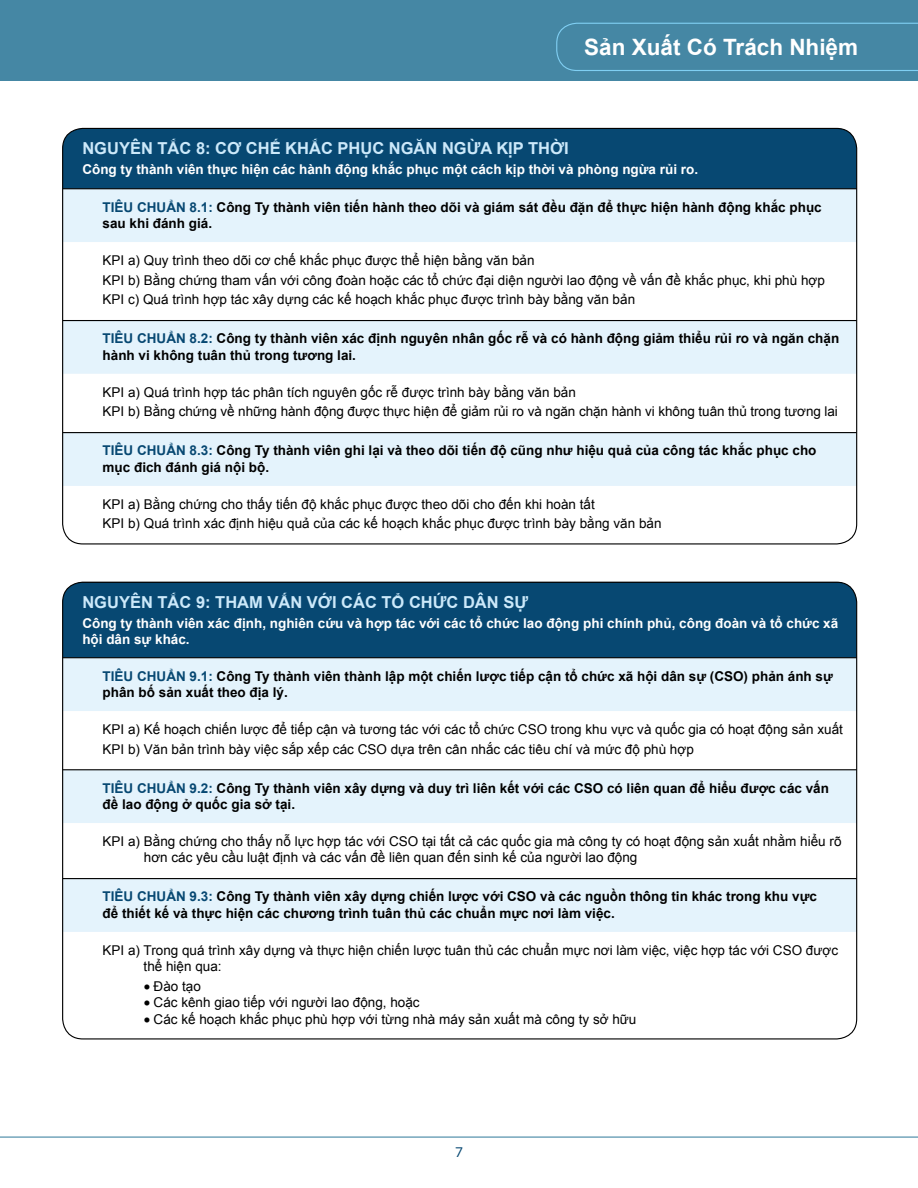
<style>
.page{position:relative;width:918px;height:1188px;background:#fff}
.page>*{position:absolute;margin:0;border:0;box-sizing:border-box;transform-origin:0 0}
.t1{font:700 22.5px "Arial";color:#fff}
.t2{font:700 16.5px "Arial";color:#cce9fa}
.t3{font:13.5px/19.8px "Arial";color:#000}
.t4{font:700 13.5px/16.5px "Arial";color:#000}
.t5{font:700 13.5px/16.5px "Arial";color:#fff}
.t6{font:13.5px "Lato";color:#074872}
.s1{color:#074872}
.s2{font-family:"Lato"}
</style>
<div class="page">
<div style="left:0;top:0;width:918px;height:81px;background:#4587a4"></div>
<hr style="left:0;top:1137px;width:918px;height:1px;background:#4587a4">
<svg style="left:556px;top:23px;width:362px;height:48px"></svg>
<div style="left:63px;top:128px;width:794px;height:61px;background:#074872"></div>
<div style="left:64px;top:189px;width:791px;height:53px;background:#e4f3fc"></div>
<svg style="left:64px;top:321px;width:793px;height:223px"></svg>
<hr style="left:63px;top:128px;width:794px;height:1px;background:#000">
<hr style="left:63px;top:129px;width:1px;height:59px;background:#000">
<hr style="left:857px;top:242px;width:1px;height:78px;background:#000">
<hr style="left:857px;top:374px;width:1px;height:58px;background:#000">
<hr style="left:63px;top:486px;width:1px;height:58px;background:#000">
<hr style="left:857px;top:486px;width:1px;height:58px;background:#000">
<hr style="left:63px;top:188px;width:794px;height:1px;background:#000">
<hr style="left:857px;top:189px;width:1px;height:53px;background:#000">
<hr style="left:63px;top:320px;width:794px;height:1px;background:#000">
<hr style="left:857px;top:321px;width:1px;height:53px;background:#000">
<hr style="left:63px;top:432px;width:794px;height:1px;background:#000">
<hr style="left:857px;top:433px;width:1px;height:53px;background:#000">
<hr style="left:63px;top:544px;width:794px;height:1px;background:#000">
<hr style="left:857px;top:129px;width:1px;height:59px;background:#000">
<div style="left:63px;top:582px;width:794px;height:76px;background:#074872"></div>
<div style="left:64px;top:658px;width:791px;height:53px;background:#e4f3fc"></div>
<svg style="left:64px;top:770px;width:793px;height:269px"></svg>
<hr style="left:63px;top:582px;width:794px;height:1px;background:#000">
<hr style="left:63px;top:583px;width:1px;height:74px;background:#000">
<hr style="left:857px;top:711px;width:1px;height:58px;background:#000">
<hr style="left:857px;top:823px;width:1px;height:55px;background:#000">
<hr style="left:63px;top:932px;width:1px;height:107px;background:#000">
<hr style="left:857px;top:932px;width:1px;height:107px;background:#000">
<hr style="left:63px;top:657px;width:794px;height:1px;background:#000">
<hr style="left:857px;top:658px;width:1px;height:53px;background:#000">
<hr style="left:63px;top:769px;width:794px;height:1px;background:#000">
<hr style="left:857px;top:770px;width:1px;height:53px;background:#000">
<hr style="left:63px;top:878px;width:794px;height:1px;background:#000">
<hr style="left:857px;top:879px;width:1px;height:53px;background:#000">
<hr style="left:857px;top:583px;width:1px;height:74px;background:#000">
<h1 class="t1" style="left:584px;top:32px;width:275px">Sản Xuất Có Trách Nhiệm</h1>
<p class="t2" style="left:82px;top:137px;width:488px">Nguyên Tắc 8: Cơ chế khắc phục ngăn ngừa kịp thời</p>
<p class="t5" style="left:82px;top:161px;width:617px">Công ty thành viên thực hiện các hành động khắc phục một cách kịp thời và phòng ngừa rủi ro.</p>
<p class="t4" style="left:103px;top:199px;width:721px"><span class="s1">Tiêu Chuẩn 8.1:</span> Công Ty thành viên tiến hành theo dõi và giám sát đều đặn để thực hiện hành động khắc phục sau khi đánh giá.</p>
<p class="t3" style="left:103px;top:250px;width:724px">KPI a) Quy trình theo dõi cơ chế khắc phục được thể hiện bằng văn bản<br>KPI b) Bằng chứng tham vấn với công đoàn hoặc các tổ chức đại diện người lao động về vấn đề khắc phục, khi phù hợp<br>KPI c) Quá trình hợp tác xây dựng các kế hoạch khắc phục được trình bày bằng văn bản</p>
<p class="t4" style="left:103px;top:331px;width:738px"><span class="s1">Tiêu Chuẩn 8.2:</span> Công ty thành viên xác định nguyên nhân gốc rễ và có hành động giảm thiểu rủi ro và ngăn chặn hành vi không tuân thủ trong tương lai.</p>
<p class="t3" style="left:103px;top:382px;width:737px">KPI a) Quá trình hợp tác phân tích nguyên gốc rễ được trình bày bằng văn bản<br>KPI b) Bằng chứng về những hành động được thực hiện để giảm rủi ro và ngăn chặn hành vi không tuân thủ trong tương lai</p>
<p class="t4" style="left:103px;top:443px;width:715px"><span class="s1">Tiêu Chuẩn 8.3:</span> Công Ty thành viên ghi lại và theo dõi tiến độ cũng như hiệu quả của công tác khắc phục cho mục đich đánh giá nội bộ.</p>
<p class="t3" style="left:103px;top:494px;width:560px">KPI a) Bằng chứng cho thấy tiến độ khắc phục được theo dõi cho đến khi hoàn tất<br>KPI b) Quá trình xác định hiệu quả của các kế hoạch khắc phục được trình bày bằng văn bản</p>
<p class="t2" style="left:82px;top:591px;width:447px">Nguyên Tắc 9: Tham vấn với các Tổ chức dân sự</p>
<p class="t5" style="left:82px;top:615px;width:757px">Công ty thành viên xác định, nghiên cứu và hợp tác với các tổ chức lao động phi chính phủ, công đoàn và tổ chức xã hội dân sự khác.</p>
<p class="t4" style="left:103px;top:668px;width:732px"><span class="s1">Tiêu Chuẩn 9.1:</span> Công Ty thành viên thành lập một chiến lược tiếp cận tổ chức xã hội dân sự (CSO) phản ánh sự phân bố sản xuất theo địa lý.</p>
<p class="t3" style="left:103px;top:719px;width:742px">KPI a) Kế hoạch chiến lược để tiếp cận và tương tác với các tổ chức CSO trong khu vực và quốc gia có hoạt động sản xuất<br>KPI b) Văn bản trình bày việc sắp xếp các CSO dựa trên cân nhắc các tiêu chí và mức độ phù hợp</p>
<p class="t4" style="left:103px;top:780px;width:728px"><span class="s1">Tiêu Chuẩn 9.2:</span> Công Ty thành viên xây dựng và duy trì liên kết với các CSO có liên quan để hiểu được các vấn đề lao động ở quốc gia sở tại.</p>
<p class="t3" style="left:144px;top:833px;width:699px;line-height:16.5px;text-indent:-41px">KPI a) Bằng chứng cho thấy nỗ lực hợp tác với CSO tại tất cả các quốc gia mà công ty có hoạt động sản xuất nhằm hiểu rõ hơn các yêu cầu luật định và các vấn đề liên quan đến sinh kế của người lao động</p>
<p class="t4" style="left:103px;top:889px;width:716px"><span class="s1">Tiêu Chuẩn 9.3:</span> Công Ty thành viên xây dựng chiến lược với CSO và các nguồn thông tin khác trong khu vực để thiết kế và thực hiện các chương trình tuân thủ các chuẩn mực nơi làm việc.</p>
<p class="t3" style="left:144px;top:942px;width:696px;line-height:16.5px;text-indent:-41px">KPI a) Trong quá trình xây dựng và thực hiện chiến lược tuân thủ các chuẩn mực nơi làm việc, việc hợp tác với CSO được thể hiện qua:</p>
<p class="t3" style="left:143px;top:976px;width:59px"><span class="s2">•</span> Đào tạo</p>
<p class="t3" style="left:143px;top:993px;width:278px"><span class="s2">•</span> Các kênh giao tiếp với người lao động, hoặc</p>
<p class="t3" style="left:143px;top:1009px;width:495px"><span class="s2">•</span> Các kế hoạch khắc phục phù hợp với từng nhà máy sản xuất mà công ty sở hữu</p>
<p class="t6" style="left:455px;top:1145px;width:9px">7</p>
</div>
